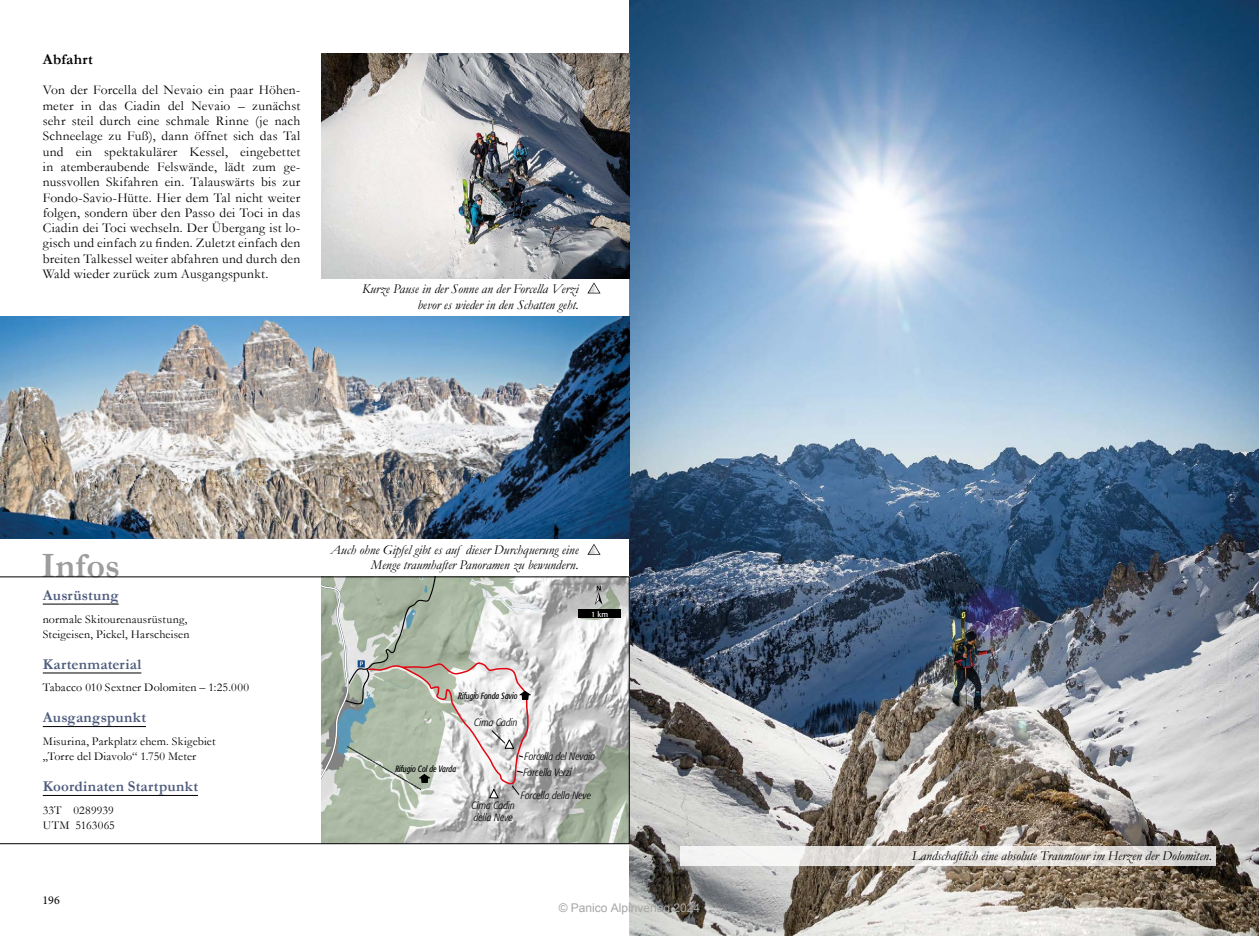
<style>
.page{position:relative;width:1259px;height:936px;background:#fff}
.page>*{position:absolute;margin:0;border:0;box-sizing:border-box;transform-origin:0 0}
.t1{font:700 36px "Garamond";color:#9d9d9c}
.t2{font:700 15px "Garamond";letter-spacing:.015em;color:#4d5b7d}
.t3{font:700 15px "Garamond";letter-spacing:.03em;color:#000}
.t4{font:13.5px/15.3px "Garamond";letter-spacing:.02em;color:#000;text-align:justify}
.t5{font:italic 13.5px/15.3px "Garamond";color:#000;text-align:right}
.t6{font:12px/15.3px "Garamond";letter-spacing:.015em;color:#000}
.t7{font:12px "Arial";color:#a6a6a6}
.t8{font:12px "Minion Pro";color:#000}
.t9{font:italic 300 condensed 10.5px/12px "Formata";color:#000}
.t10{font:italic condensed 9px "Formata";color:#000;scale:.89 1}
.t11{font:7.5px "Formata";color:#fff}
</style>
<div class="page">
<svg style="left:587px;top:544px;width:13px;height:11px"></svg>
<svg style="left:587px;top:282px;width:13px;height:11px"></svg>
<img style="left:629px;top:0;width:630px;height:935px">
<svg style="left:680px;top:846px;width:536px;height:19px"></svg>
<img style="left:321px;top:53px;width:308px;height:225px">
<img style="left:0;top:316px;width:629px;height:222px">
<svg style="left:0;top:576px;width:629px;height:267px"></svg>
<p class="t3" style="left:43px;top:49px;width:52px">Abfahrt</p>
<p class="t4" style="left:43px;top:82px;width:259px">Von der Forcella del Nevaio ein paar Höhen&shy;meter in das Ciadin del Nevaio – zunächst sehr steil durch eine schmale Rinne (je nach Schneelage zu Fuß), dann öffnet sich das Tal und ein spektakulärer Kessel, eingebettet in atemberaubende Felswände, lädt zum ge&shy;nussvollen Skifahren ein. Talauswärts bis zur Fondo-Savio-Hütte. Hier dem Tal nicht weiter folgen, sondern über den Passo dei Toci in das Ciadin dei Toci wechseln. Der Übergang ist lo&shy;gisch und einfach zu finden. Zuletzt einfach den breiten Talkessel weiter abfahren und durch den Wald wieder zurück zum Ausgangspunkt.</p>
<p class="t5" style="left:362px;top:281px;width:218px">Kurze Pause in der Sonne an der Forcella Verzi bevor es wieder in den Schatten geht.</p>
<h1 class="t1" style="left:41px;top:540px;width:81px">Infos</h1>
<p class="t2" style="left:43px;top:584px;width:77px">Ausrüstung</p>
<p class="t6" style="left:43px;top:610px;width:148px">normale Skitourenausrüstung,<br>Steigeisen, Pickel, Harscheisen</p>
<p class="t2" style="left:43px;top:653px;width:100px">Kartenmaterial</p>
<p class="t6" style="left:43px;top:679px;width:208px">Tabacco 010 Sextner Dolomiten – 1:25.000</p>
<p class="t2" style="left:43px;top:707px;width:105px">Ausgangspunkt</p>
<p class="t6" style="left:43px;top:733px;width:174px">Misurina, Parkplatz ehem. Skigebiet „Torre del Diavolo“ 1.750 Meter</p>
<p class="t2" style="left:43px;top:776px;width:157px">Koordinaten Startpunkt</p>
<p class="t6" style="left:43px;top:802px;width:74px">33T 0289939<br>UTM 5163065</p>
<p class="t8" style="left:43px;top:892px;width:19px">196</p>
<p class="t5" style="left:331px;top:541px;width:249px">Auch ohne Gipfel gibt es auf dieser Durchquerung eine<br>Menge traumhafter Panoramen zu bewundern.</p>
<p class="t11" style="left:591px;top:609px;width:19px">1 km</p>
<p class="t10" style="left:458px;top:690px;width:68px">Rifugio Fonda Savio</p>
<p class="t9" style="left:474px;top:716px;width:45px">Cima Cadin</p>
<p class="t10" style="left:395px;top:763px;width:70px">Rifugio Col de Varda</p>
<p class="t9" style="left:524px;top:750px;width:72px">Forcella del Nevaio</p>
<p class="t9" style="left:523px;top:766px;width:50px">Forcella Verzi</p>
<p class="t9" style="left:521px;top:789px;width:72px">Forcella della Neve</p>
<p class="t9" style="left:471px;top:799px;width:45px">Cima Cadin della Neve</p>
<p class="t7" style="left:558px;top:900px;width:143px">© Panico Alpinverlag 2024</p>
<p class="t5" style="left:912px;top:847px;width:301px">Landschaftlich eine absolute Traumtour im Herzen der Dolomiten.</p>
</div>
